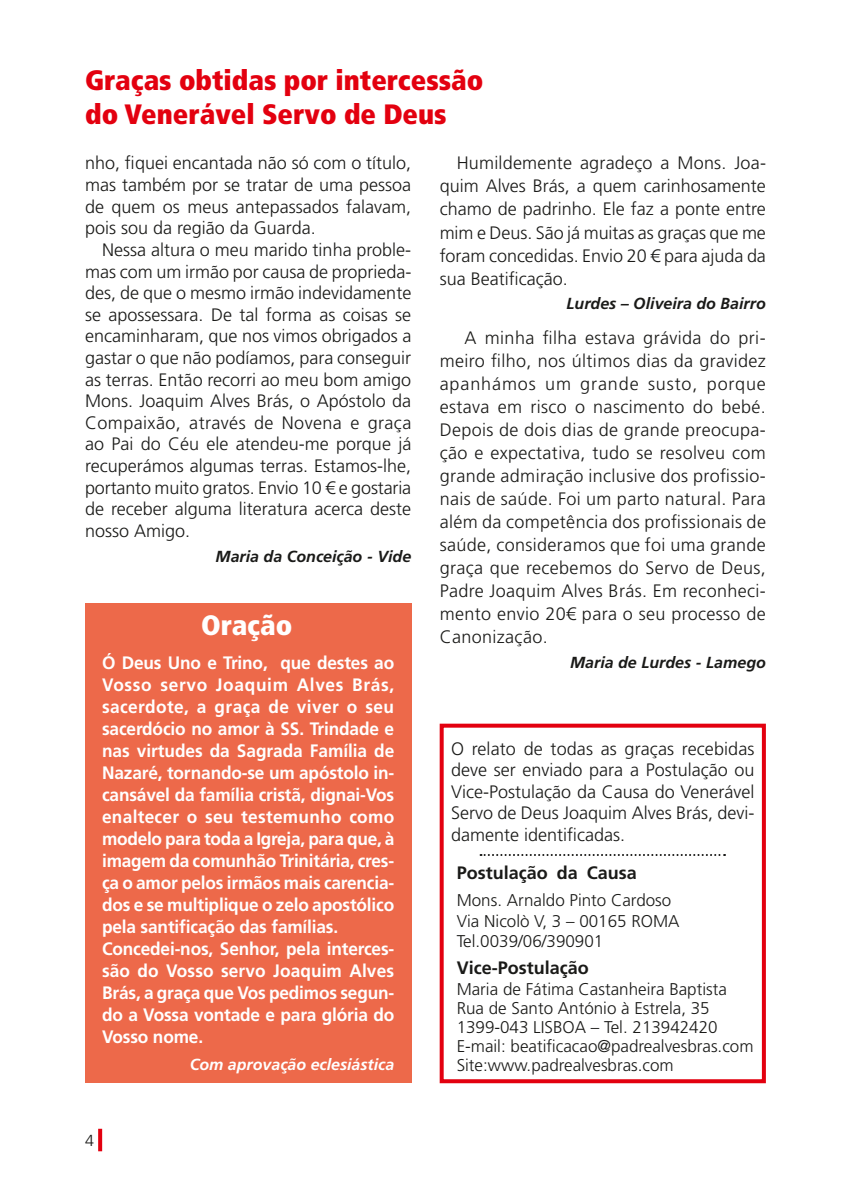
<style>
.page{position:relative;width:851px;height:1191px;background:#fff}
.page>*{position:absolute;margin:0;border:0;box-sizing:border-box;transform-origin:0 0}
.t1{font:900 condensed 28px/34px "Frutiger";color:#e3000f}
.t2{font:900 condensed 28px "Frutiger";color:#fff}
.t3{font:300 18px/21.6px "Frutiger LT Std";color:#1a1a18;text-align:justify}
.t4{font:700 18px/22px "Frutiger";letter-spacing:-.01em;color:#fff;scale:.96 1}
.t5{font:700 18px "Frutiger LT Std";color:#1a1a18}
.t6{font:300 17px/19px "Frutiger LT Std";color:#1a1a18}
.t7{font:italic 700 16px "Frutiger LT Std";color:#1a1a18}
.t8{font:italic 700 16px "Frutiger LT Std";color:#fff}
.t9{font:300 16px "Frutiger LT Std";color:#1a1a18}
</style>
<div class="page">
<svg style="left:98px;top:1128px;width:4px;height:23px"></svg>
<div style="left:439px;top:723px;width:326px;height:360px;border:4px solid #e3000f"></div>
<div style="left:85px;top:603px;width:326px;height:480px;background:#ed694a"></div>
<svg style="left:480px;top:854px;width:245px;height:2px"></svg>
<h1 class="t1" style="left:85px;top:63px;width:400px">Graças obtidas por intercessão do Venerável Servo de Deus</h1>
<p class="t3" style="left:439px;top:152px;width:328px;line-height:23px;text-indent:17px">Humildemente agradeço a Mons. Joa&shy;quim Alves Brás, a quem carinhosamente chamo de padrinho. Ele faz a ponte entre mim e Deus. São já muitas as graças que me foram concedidas. Envio 20 € para ajuda da sua Beatificação.</p>
<p class="t7" style="left:566px;top:294px;width:201px">Lurdes – Oliveira do Bairro</p>
<p class="t3" style="left:439px;top:326px;width:328px;line-height:23px;text-indent:25px">A minha filha estava grávida do pri&shy;meiro filho, nos últimos dias da gravidez apanhámos um grande susto, porque estava em risco o nascimento do bebé.<br>Depois de dois dias de grande preocupa&shy;ção e expectativa, tudo se resolveu com grande admiração inclusive dos profissio&shy;nais de saúde. Foi um parto natural. Para além da competência dos profissionais de saúde, consideramos que foi uma grande graça que recebemos do Servo de Deus, Padre Joaquim Alves Brás. Em reconheci&shy;mento envio 20€ para o seu processo de Canonização.</p>
<p class="t7" style="left:570px;top:653px;width:197px">Maria de Lurdes - Lamego</p>
<p class="t3" style="left:85px;top:153px;width:327px">nho, fiquei encantada não só com o título, mas também por se tratar de uma pessoa de quem os meus antepassados falavam, pois sou da região da Guarda.</p>
<p class="t3" style="left:85px;top:239px;width:328px;text-indent:17px">Nessa altura o meu marido tinha proble&shy;mas com um irmão por causa de proprieda&shy;des, de que o mesmo irmão indevidamente se apossessara. De tal forma as coisas se encaminharam, que nos vimos obrigados a gastar o que não podíamos, para conseguir as terras. Então recorri ao meu bom amigo Mons. Joaquim Alves Brás, o Apóstolo da Compaixão, através de Novena e graça ao Pai do Céu ele atendeu-me porque já recuperámos algumas terras. Estamos-lhe, portanto muito gratos. Envio 10 € e gostaria de receber alguma literatura acerca deste nosso Amigo.</p>
<p class="t7" style="left:215px;top:547px;width:197px">Maria da Conceição - Vide</p>
<h1 class="t2" style="left:201px;top:608px;width:93px">Oração</h1>
<p class="t4" style="left:102px;top:652px;width:306px">Ó Deus Uno e Trino, que destes ao Vosso servo Joaquim Alves Brás, sacerdote, a graça de viver o seu sacerdócio no amor à SS. Trindade e nas virtudes da Sagrada Família de Nazaré, tornando-se um apóstolo in&shy;cansável da família cristã, dignai-Vos enaltecer o seu testemunho como modelo para toda a Igreja, para que, à imagem da comunhão Trinitária, cres&shy;ça o amor pelos irmãos mais carencia&shy;dos e se multiplique o zelo apostólico pela santificação das famílias.<br>Concedei-nos, Senhor, pela interces&shy;são do Vosso servo Joaquim Alves Brás, a graça que Vos pedimos segun&shy;do a Vossa vontade e para glória do Vosso nome.</p>
<p class="t8" style="left:190px;top:1055px;width:206px">Com aprovação eclesiástica</p>
<p class="t3" style="left:451px;top:738px;width:305px">O relato de todas as graças recebidas deve ser enviado para a Postulação ou Vice-Postulação da Causa do Venerável Servo de Deus Joaquim Alves Brás, devi&shy;damente identificadas.</p>
<p class="t5" style="left:456px;top:861px;width:182px">Postulação da Causa</p>
<p class="t6" style="left:456px;top:890px;width:224px;line-height:20.4px">Mons. Arnaldo Pinto Cardoso<br>Via Nicolò V, 3 – 00165 ROMA<br>Tel.0039/06/390901</p>
<p class="t6" style="left:456px;top:979px;width:298px">Maria de Fátima Castanheira Baptista Rua de Santo António à Estrela, 35<br>1399-043 LISBOA – Tel. 213942420<br>E-mail: beatificacao@padrealvesbras.com Site:www.padrealvesbras.com</p>
<p class="t5" style="left:456px;top:957px;width:134px">Vice-Postulação</p>
<p class="t9" style="left:85px;top:1131px;width:10px">4</p>
</div>
